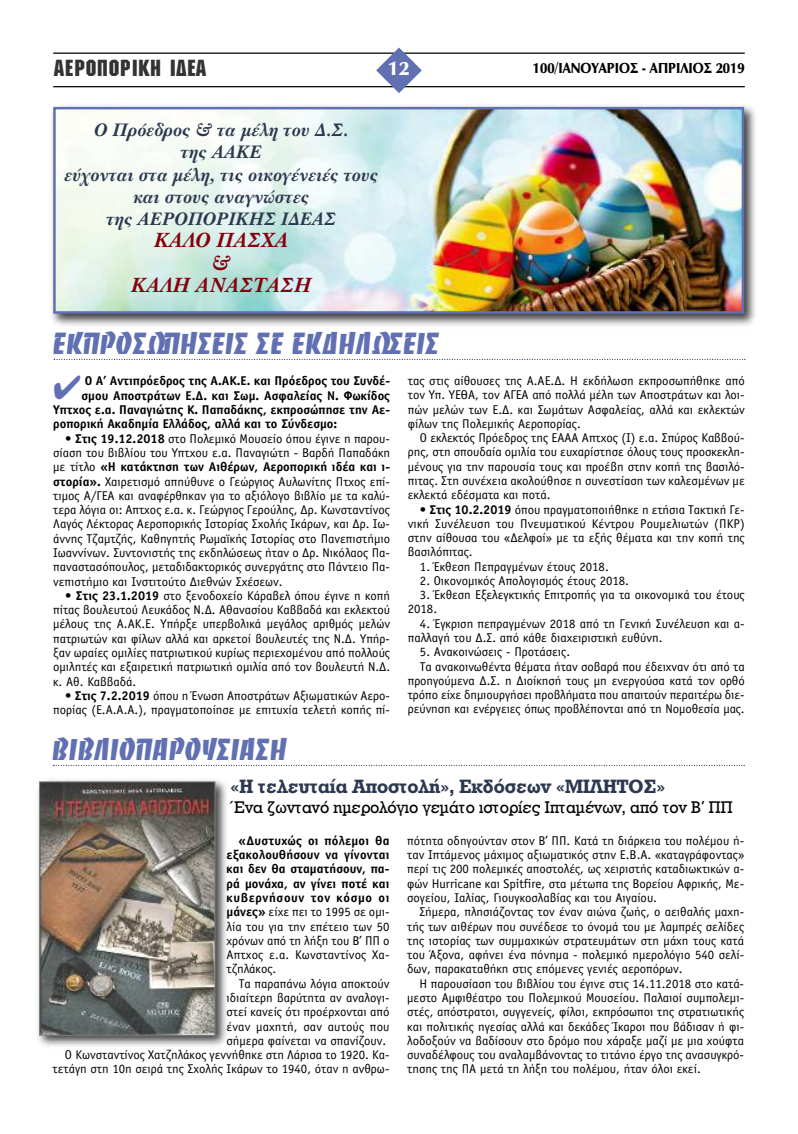
<style>
.page{position:relative;width:798px;height:1134px;background:#fff}
.page>*{position:absolute;margin:0;border:0;box-sizing:border-box;transform-origin:0 0}
.t1{font:30px "CF Poster";color:#6170b3;scale:.9 1}
.t2{font:22.5px "UB Soccer";color:#333}
.t3{font:italic 21.25px/22.2px "UB Baskerville Bold";color:#84000c;text-align:center}
.t4{font:20px "UB Rockwell Bold";color:#2c384f}
.t5{font:20px "UB Optima Bold";color:#fff}
.t6{font:italic 18.75px/22.2px "UB Baskerville Bold";color:#2c384f;text-align:center}
.t7{font:17.5px "UB Rockwell";color:#000}
.t8{font:15px "UB Optima Bold";color:#000;scale:.9 1}
.t9{font:12.75px/14.2px "Officina Sans ITC Hel";color:#000;text-align:justify}
.t10{font:700 12.75px/14.2px "Officina Sans ITC Hel";color:#000;text-align:justify}
.s1{color:#6170b3}
.s2{font-weight:700}
.s3{font-weight:400}
</style>
<div class="page">
<hr style="left:53px;top:53px;width:691px;height:1px;background:#000">
<hr style="left:53px;top:86px;width:691px;height:1px;background:#000">
<svg style="left:376px;top:48px;width:45px;height:45px"></svg>
<svg style="left:54px;top:359px;width:691px;height:1px"></svg>
<svg style="left:53px;top:765px;width:691px;height:1px"></svg>
<img style="left:37px;top:779px;width:190px;height:268px">
<img style="left:41px;top:783px;width:172px;height:250px">
<div style="left:39px;top:781px;width:176px;height:254px;border:1px solid #808080"></div>
<img style="left:51px;top:105px;width:705px;height:221px">
<img style="left:56px;top:110px;width:684px;height:201px">
<div style="left:53px;top:107px;width:690px;height:207px;border:2px solid #6170b3"></div>
<h2 class="t2" style="left:53px;top:60px;width:154px">ΑΕΡΟΠΟΡΙΚΗ ΙΔΕΑ</h2>
<h3 class="t5" style="left:388px;top:61px;width:23px">12</h3>
<p class="t8" style="left:532px;top:63px;width:237px">100/ΙΑΝΟΥΑΡΙΟΣ - ΑΠΡΙΛΙΟΣ 2019</p>
<h3 class="t6" style="left:65px;top:121px;width:315px">Ο Πρόεδρος &amp; τα μέλη του Δ.Σ.<br>της ΑΑΚΕ<br>εύχονται στα μέλη, τις οικογένειές τους και στους αναγνώστες<br>της ΑΕΡΟΠΟΡΙΚΗΣ ΙΔΕΑΣ</h3>
<h3 class="t3" style="left:131px;top:232px;width:181px">ΚΑΛΟ ΠΑΣΧΑ<br>&amp;<br>ΚΑΛΗ ΑΝΑΣΤΑΣΗ</h3>
<h1 class="t1" style="left:53px;top:326px;width:431px">εκπροσωπησεισ σε εκδηλωσεισ</h1>
<p class="t10" style="left:53px;top:375px;width:338px"><span class="s1">✔</span> Ο Α’ Αντιπρόεδρος της Α.ΑΚ.Ε. και Πρόεδρος του Συνδέ-</p>
<p class="t10" style="left:81px;top:390px;width:310px">σμου Αποστράτων Ε.Δ. και Σωμ. Ασφαλείας Ν. Φωκίδος</p>
<p class="t10" style="left:53px;top:404px;width:338px">Υπτχος ε.α. Παναγιώτης Κ. Παπαδάκης, εκπροσώπησε την Αε-</p>
<p class="t10" style="left:53px;top:418px;width:285px">ροπορική Ακαδημία Ελλάδος, αλλά και το Σύνδεσμο:</p>
<p class="t9" style="left:53px;top:432px;width:338px;text-indent:12px">• <span class="s2">Στις 19.12.2018</span> στο Πολεμικό Μουσείο όπου έγινε η παρου&shy;σίαση του βιβλίου του Υπτχου ε.α. Παναγιώτη - Βαρδή Παπαδάκη με τίτλο <span class="s2">«Η κατάκτηση των Αιθέρων, Αεροπορική ιδέα και ι&shy;στορία».</span> Χαιρετισμό απηύθυνε ο Γεώργιος Αυλωνίτης Πτχος επί&shy;τιμος Α/ΓΕΑ και αναφέρθηκαν για το αξιόλογο βιβλίο με τα καλύ&shy;τερα λόγια οι: Απτχος ε.α. κ. Γεώργιος Γερούλης, Δρ. Κωνσταντίνος Λαγός Λέκτορας Αεροπορικής Ιστορίας Σχολής Ικάρων, και Δρ. Ιω&shy;άννης Τζαμτζής, Καθηγητής Ρωμαϊκής Ιστορίας στο Πανεπιστήμιο Ιωαννίνων. Συντονιστής της εκδηλώσεως ήταν ο Δρ. Νικόλαος Πα&shy;παναστασόπουλος, μεταδιδακτορικός συνεργάτης στο Πάντειο Πα&shy;νεπιστήμιο και Ινστιτούτο Διεθνών Σχέσεων.</p>
<p class="t9" style="left:53px;top:590px;width:338px;text-indent:12px">• <span class="s2">Στις 23.1.2019</span> στο ξενοδοχείο Κάραβελ όπου έγινε η κοπή πίτας βουλευτού Λευκάδος Ν.Δ. Αθανασίου Καββαδά και εκλεκτού μέλους της Α.ΑΚ.Ε. Υπήρξε υπερβολικά μεγάλος αριθμός μελών πατριωτών και φίλων αλλά και αρκετοί βουλευτές της Ν.Δ. Υπήρ&shy;ξαν ωραίες ομιλίες πατριωτικού κυρίως περιεχομένου από πολλούς ομιλητές και εξαιρετική πατριωτική ομιλία από τον βουλευτή Ν.Δ. κ. Αθ. Καββαδά.</p>
<p class="t9" style="left:53px;top:689px;width:338px;text-align:right">• <span class="s2">Στις 7.2.2019</span> όπου η Ένωση Αποστράτων Αξιωματικών Αερο&shy;πορίας (Ε.Α.Α.Α.), πραγματοποίησε με επιτυχία τελετή κοπής πί-</p>
<h1 class="t1" style="left:53px;top:732px;width:263px">ΒΙΒΛΙΟΠΑΡΟΥΣΙΑΣΗ</h1>
<p class="t9" style="left:407px;top:375px;width:338px">τας στις αίθουσες της Α.ΑΕ.Δ. Η εκδήλωση εκπροσωπήθηκε από τον Υπ. ΥΕΘΑ, τον ΑΓΕΑ από πολλά μέλη των Αποστράτων και λοι&shy;πών μελών των Ε.Δ. και Σωμάτων Ασφαλείας, αλλά και εκλεκτών φίλων της Πολεμικής Αεροπορίας.</p>
<p class="t9" style="left:407px;top:432px;width:338px;text-indent:12px">Ο εκλεκτός Πρόεδρος της ΕΑΑΑ Απτχος (Ι) ε.α. Σπύρος Καββού&shy;ρης, στη σπουδαία ομιλία του ευχαρίστησε όλους τους προσκεκλη&shy;μένους για την παρουσία τους και προέβη στην κοπή της βασιλό&shy;πιτας. Στη συνέχεια ακολούθησε η συνεστίαση των καλεσμένων με εκλεκτά εδέσματα και ποτά.</p>
<p class="t9" style="left:407px;top:503px;width:338px;text-indent:12px">• <span class="s2">Στις 10.2.2019</span> όπου πραγματοποιήθηκε η ετήσια Τακτική Γε&shy;νική Συνέλευση του Πνευματικού Κέντρου Ρουμελιωτών (ΠΚΡ) στην αίθουσα του «Δελφοί» με τα εξής θέματα και την κοπή της βασιλόπιτας.</p>
<p class="t9" style="left:420px;top:560px;width:190px">1. Έκθεση Πεπραγμένων έτους 2018.</p>
<p class="t9" style="left:420px;top:575px;width:210px">2. Οικονομικός Απολογισμός έτους 2018.</p>
<p class="t9" style="left:407px;top:589px;width:338px;text-indent:12px">3. Έκθεση Εξελεγκτικής Επιτροπής για τα οικονομικά του έτους<br>2018.</p>
<p class="t9" style="left:407px;top:617px;width:338px;text-indent:12px">4. Έγκριση πεπραγμένων 2018 από τη Γενική Συνέλευση και α&shy;παλλαγή του Δ.Σ. από κάθε διαχειριστική ευθύνη.</p>
<p class="t9" style="left:420px;top:646px;width:152px">5. Ανακοινώσεις - Προτάσεις.</p>
<p class="t9" style="left:420px;top:660px;width:326px">Τα ανακοινωθέντα θέματα ήταν σοβαρά που έδειχναν ότι από τα</p>
<p class="t9" style="left:407px;top:675px;width:338px">προηγούμενα Δ.Σ. η Διοίκησή τους μη ενεργούσα κατά τον ορθό</p>
<p class="t9" style="left:407px;top:689px;width:338px">τρόπο είχε δημιουργήσει προβλήματα που απαιτούν περαιτέρω διε-</p>
<p class="t9" style="left:407px;top:703px;width:338px">ρεύνηση και ενέργειες όπως προβλέπονται από τη Νομοθεσία μας.</p>
<h3 class="t4" style="left:230px;top:779px;width:436px">«Η τελευταία Αποστολή», Εκδόσεων «ΜΙΛΗΤΟΣ»</h3>
<h3 class="t7" style="left:230px;top:802px;width:503px">Ένα ζωντανό ημερολόγιο γεμάτο ιστορίες Ιπταμένων, από τον Β’ ΠΠ</h3>
<p class="t10" style="left:226px;top:834px;width:164px;text-indent:12px">«Δυστυχώς οι πόλεμοι θα εξακολουθήσουν να γίνονται και δεν θα σταματήσουν, πα&shy;ρά μονάχα, αν γίνει ποτέ και κυβερνήσουν τον κόσμο οι μάνες» <span class="s3">είχε πει το 1995 σε ομι&shy;λία του για την επέτειο των 50 χρόνων από τη λήξη του Β’ ΠΠ ο Απτχος ε.α. Κωνσταντίνος Χα&shy;τζηλάκος.</span></p>
<p class="t9" style="left:53px;top:977px;width:338px;text-align:right">Τα παραπάνω λόγια αποκτούν<br>ιδιαίτερη βαρύτητα αν αναλογι-<br>στεί κανείς ότι προέρχονται από<br>έναν μαχητή, σαν αυτούς που<br>σήμερα φαίνεται να σπανίζουν.<br>Ο Κωνσταντίνος Χατζηλάκος γεννήθηκε στη Λάρισα το 1920. Κα&shy;τετάγη στη 10η σειρά της Σχολής Ικάρων το 1940, όταν η ανθρω-</p>
<p class="t9" style="left:407px;top:834px;width:338px">πότητα οδηγούνταν στον Β’ ΠΠ. Κατά τη διάρκεια του πολέμου ή&shy;ταν Ιπτάμενος μάχιμος αξιωματικός στην Ε.Β.Α. «καταγράφοντας» περί τις 200 πολεμικές αποστολές, ως χειριστής καταδιωκτικών α&shy;φών Hurricane και Spitfire, στα μέτωπα της Βορείου Αφρικής, Με&shy;σογείου, Ιαλίας, Γιουγκοσλαβίας και του Αιγαίου.</p>
<p class="t9" style="left:407px;top:906px;width:338px;text-indent:12px">Σήμερα, πλησιάζοντας τον έναν αιώνα ζωής, ο αειθαλής μαχη&shy;τής των αιθέρων που συνέδεσε το όνομά του με λαμπρές σελίδες της ιστορίας των συμμαχικών στρατευμάτων στη μάχη τους κατά του Άξονα, αφήνει ένα πόνημα - πολεμικό ημερολόγιο 540 σελί&shy;δων, παρακαταθήκη στις επόμενες γενιές αεροπόρων.</p>
<p class="t9" style="left:407px;top:977px;width:338px;text-indent:12px">Η παρουσίαση του βιβλίου του έγινε στις 14.11.2018 στο κατά&shy;μεστο Αμφιθέατρο του Πολεμικού Μουσείου. Παλαιοί συμπολεμι&shy;στές, απόστρατοι, συγγενείς, φίλοι, εκπρόσωποι της στρατιωτικής και πολιτικής ηγεσίας αλλά και δεκάδες Ίκαροι που βάδισαν ή φι&shy;λοδοξούν να βαδίσουν στο δρόμο που χάραξε μαζί με μια χούφτα συναδέλφους του αναλαμβάνοντας το τιτάνιο έργο της ανασυγκρό&shy;τησης της ΠΑ μετά τη λήξη του πολέμου, ήταν όλοι εκεί.</p>
</div>
